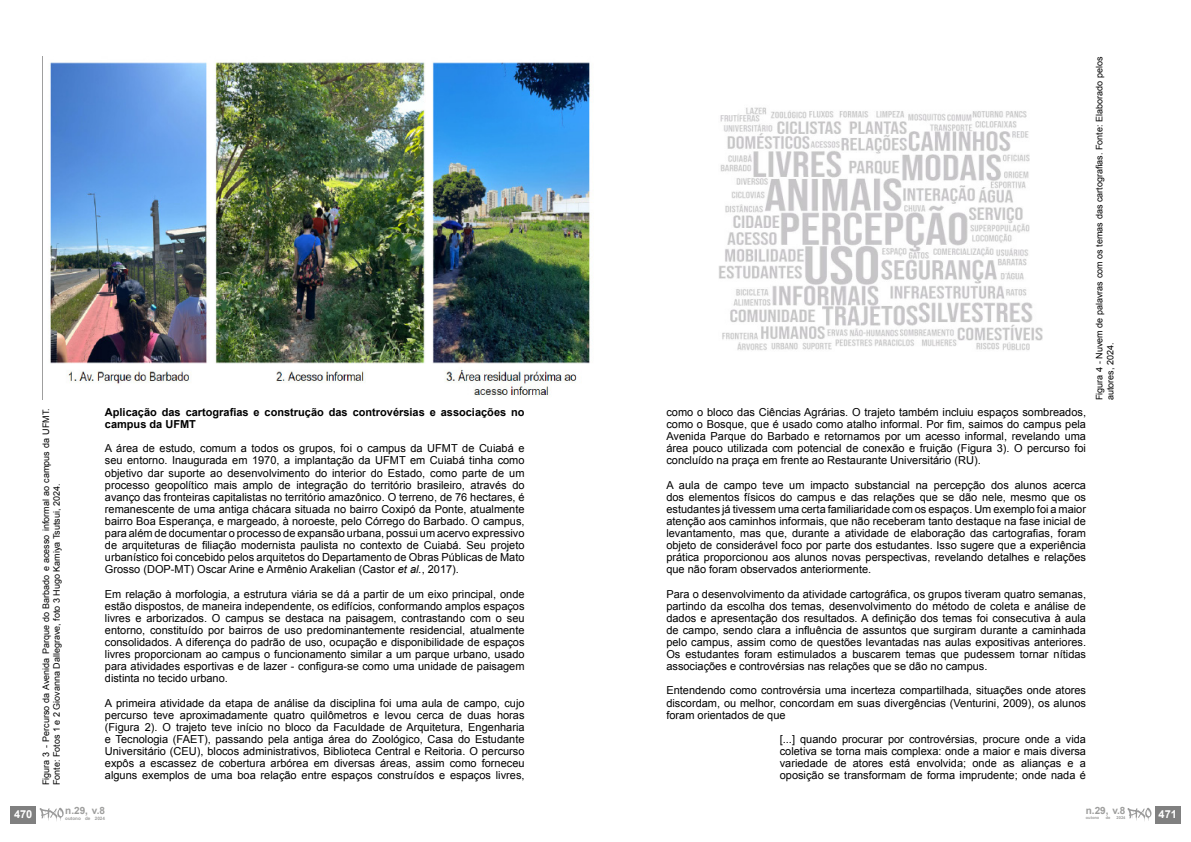
<style>
.page{position:relative;width:1191px;height:842px;background:#fff}
.page>*{position:absolute;margin:0;border:0;box-sizing:border-box;transform-origin:0 0}
.t1{font:11px/12.1px "Arial";color:#000;text-align:justify}
.t2{font:700 11px/12.1px "Arial";color:#000}
.t3{font:700 11px "Arial";color:#fff}
.t4{font:700 10px "Arial";color:#9d9d9c}
.t5{font:9px/10.8px "Arial";color:#000}
.t6{font:700 4.6px "Arial";color:#9d9d9c}
.t7{font:700 4px "Arial";color:#9d9d9c}
.s1{font-style:italic}
</style>
<div class="page">
<img style="left:50px;top:62px;width:540px;height:335px">
<img style="left:719px;top:107px;width:324px;height:244px">
<div style="left:11px;top:806px;width:25px;height:17px;background:#808080"></div>
<svg style="left:40px;top:808px;width:24px;height:13px"></svg>
<div style="left:1155px;top:806px;width:25px;height:17px;background:#808080"></div>
<svg style="left:1127px;top:808px;width:24px;height:13px"></svg>
<p class="t5" style="left:41px;top:785px;width:379px;rotate:-90deg">Figura 3 - Percurso da Avenida Parque do Barbado e acesso informal ao campus da UFMT.<br>Fonte: Fotos 1 e 2 Giovanna Dallegrave, foto 3 Hugo Kamiya Tsutsui, 2024.</p>
<p class="t2" style="left:105px;top:406px;width:421px">Aplicação das cartografias e construção das controvérsias e associações no campus da UFMT</p>
<p class="t1" style="left:105px;top:443px;width:421px">A área de estudo, comum a todos os grupos, foi o campus da UFMT de Cuiabá e seu entorno. Inaugurada em 1970, a implantação da UFMT em Cuiabá tinha como objetivo dar suporte ao desenvolvimento do interior do Estado, como parte de um processo geopolítico mais amplo de integração do território brasileiro, através do avanço das fronteiras capitalistas no território amazônico. O terreno, de 76 hectares, é remanescente de uma antiga chácara situada no bairro Coxipó da Ponte, atualmente bairro Boa Esperança, e margeado, à noroeste, pelo Córrego do Barbado. O campus, para além de documentar o processo de expansão urbana, possui um acervo expressivo de arquiteturas de filiação modernista paulista no contexto de Cuiabá. Seu projeto urbanístico foi concebido pelos arquitetos do Departamento de Obras Públicas de Mato Grosso (DOP-MT) Oscar Arine e Armênio Arakelian (Castor <span class="s1">et al.</span>, 2017).</p>
<p class="t1" style="left:105px;top:588px;width:421px">Em relação à morfologia, a estrutura viária se dá a partir de um eixo principal, onde estão dispostos, de maneira independente, os edifícios, conformando amplos espaços livres e arborizados. O campus se destaca na paisagem, contrastando com o seu entorno, constituído por bairros de uso predominantemente residencial, atualmente consolidados. A diferença do padrão de uso, ocupação e disponibilidade de espaços livres proporcionam ao campus o funcionamento similar a um parque urbano, usado para atividades esportivas e de lazer - configura-se como uma unidade de paisagem distinta no tecido urbano.</p>
<p class="t1" style="left:105px;top:697px;width:421px">A primeira atividade da etapa de análise da disciplina foi uma aula de campo, cujo percurso teve aproximadamente quatro quilômetros e levou cerca de duas horas (Figura 2). O trajeto teve início no bloco da Faculdade de Arquitetura, Engenharia e Tecnologia (FAET), passando pela antiga área do Zoológico, Casa do Estudante Universitário (CEU), blocos administrativos, Biblioteca Central e Reitoria. O percurso expôs a escassez de cobertura arbórea em diversas áreas, assim como forneceu alguns exemplos de uma boa relação entre espaços construídos e espaços livres,</p>
<p class="t3" style="left:14px;top:807px;width:20px">470</p>
<p class="t4" style="left:65px;top:804px;width:41px">n.29, v.8</p>
<p class="t6" style="left:65px;top:815px;width:41px">outono de 2024</p>
<p class="t1" style="left:666px;top:406px;width:421px">como o bloco das Ciências Agrárias. O trajeto também incluiu espaços sombreados, como o Bosque, que é usado como atalho informal. Por fim, saimos do campus pela Avenida Parque do Barbado e retornamos por um acesso informal, revelando uma área pouco utilizada com potencial de conexão e fruição (Figura 3). O percurso foi concluído na praça em frente ao Restaurante Universitário (RU).</p>
<p class="t1" style="left:666px;top:479px;width:421px">A aula de campo teve um impacto substancial na percepção dos alunos acerca dos elementos físicos do campus e das relações que se dão nele, mesmo que os estudantes já tivessem uma certa familiaridade com os espaços. Um exemplo foi a maior atenção aos caminhos informais, que não receberam tanto destaque na fase inicial de levantamento, mas que, durante a atividade de elaboração das cartografias, foram objeto de considerável foco por parte dos estudantes. Isso sugere que a experiência prática proporcionou aos alunos novas perspectivas, revelando detalhes e relações que não foram observados anteriormente.</p>
<p class="t1" style="left:666px;top:588px;width:421px">Para o desenvolvimento da atividade cartográfica, os grupos tiveram quatro semanas, partindo da escolha dos temas, desenvolvimento do método de coleta e análise de dados e apresentação dos resultados. A definição dos temas foi consecutiva à aula de campo, sendo clara a influência de assuntos que surgiram durante a caminhada pelo campus, assim como de questões levantadas nas aulas expositivas anteriores.<br>Os estudantes foram estimulados a buscarem temas que pudessem tornar nítidas associações e controvérsias nas relações que se dão no campus.</p>
<p class="t1" style="left:666px;top:685px;width:421px">Entendendo como controvérsia uma incerteza compartilhada, situações onde atores discordam, ou melhor, concordam em suas divergências (Venturini, 2009), os alunos foram orientados de que</p>
<p class="t1" style="left:780px;top:733px;width:308px">[...] quando procurar por controvérsias, procure onde a vida coletiva se torna mais complexa: onde a maior e mais diversa variedade de atores está envolvida; onde as alianças e a oposição se transformam de forma imprudente; onde nada é</p>
<p class="t5" style="left:1094px;top:400px;width:345px;rotate:-90deg">Figura 4 - Nuvem de palavras com os temas das cartografias. Fonte: Elaborado pelos autores, 2024.</p>
<p class="t4" style="left:1085px;top:804px;width:41px">n.29, v.8</p>
<p class="t7" style="left:1085px;top:815px;width:15px">outono</p>
<p class="t7" style="left:1105px;top:815px;width:6px">de</p>
<p class="t7" style="left:1116px;top:815px;width:10px">2024</p>
<p class="t3" style="left:1158px;top:807px;width:20px">471</p>
</div>
